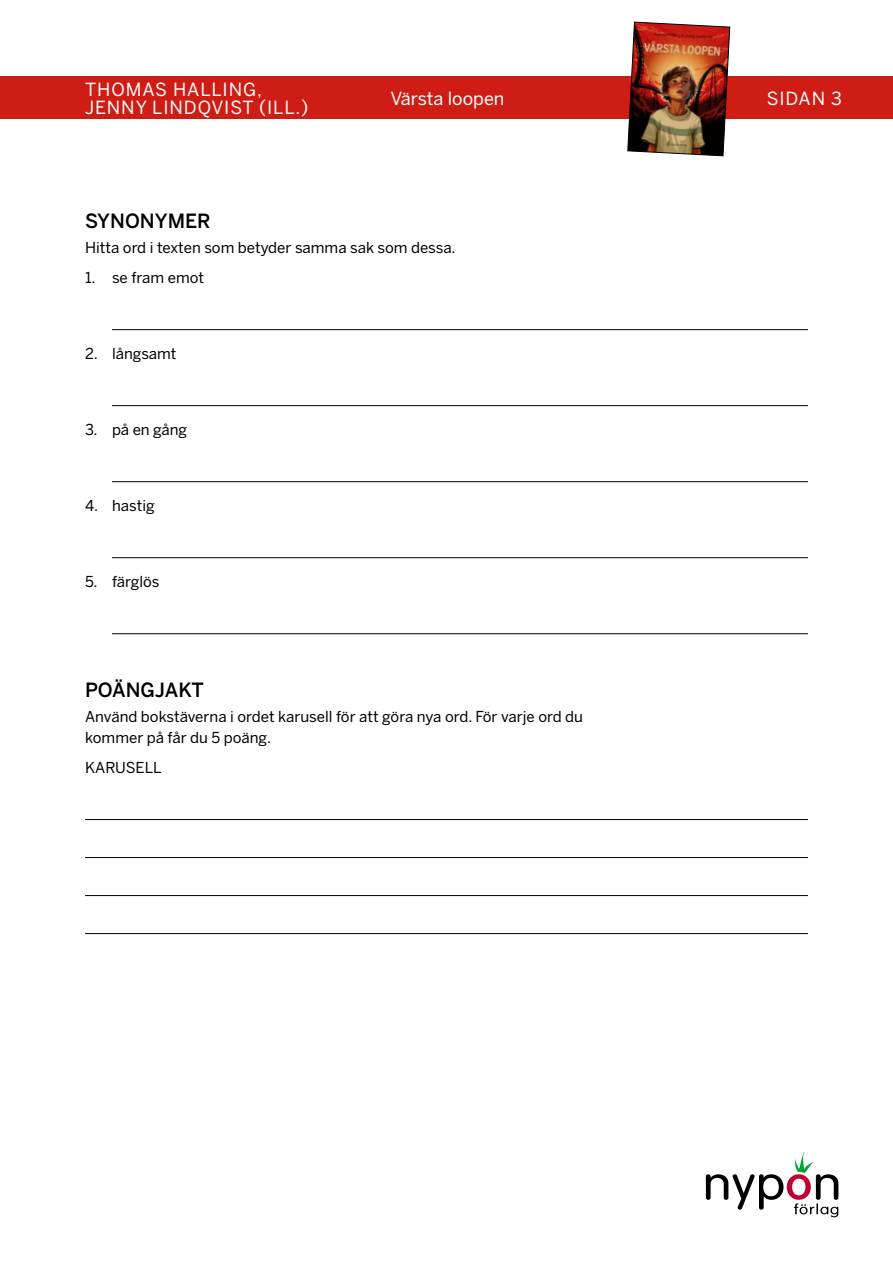
<style>
.page{position:relative;width:893px;height:1263px;background:#fff}
.page>*{position:absolute;margin:0;border:0;box-sizing:border-box;transform-origin:0 0}
.t1{font:500 19.5px "Benton Sans";color:#000}
.t2{font:18px/18px "Benton Sans";letter-spacing:.05em;color:#fff}
.t3{font:18px "Benton Sans";color:#fff}
.t4{font:15px/21px "Benton Sans";color:#000}
</style>
<div class="page">
<svg style="left:706px;top:1152px;width:132px;height:65px"></svg>
<div style="left:0;top:77px;width:893px;height:42px;background:#cf1d15"></div>
<img style="left:627px;top:21px;width:103px;height:136px">
<hr style="left:112px;top:329px;width:696px;height:1px;background:#000">
<hr style="left:112px;top:405px;width:696px;height:1px;background:#000">
<hr style="left:112px;top:481px;width:696px;height:1px;background:#000">
<hr style="left:112px;top:557px;width:696px;height:1px;background:#000">
<hr style="left:112px;top:633px;width:696px;height:1px;background:#000">
<hr style="left:85px;top:819px;width:723px;height:1px;background:#000">
<hr style="left:85px;top:857px;width:723px;height:1px;background:#000">
<hr style="left:85px;top:895px;width:723px;height:1px;background:#000">
<hr style="left:85px;top:933px;width:723px;height:1px;background:#000">
<p class="t2" style="left:85px;top:80px;width:225px">THOMAS HALLING,<br>JENNY LINDQVIST (ILL.)</p>
<p class="t3" style="left:390px;top:87px;width:116px">Värsta loopen</p>
<p class="t2" style="left:767px;top:89px;width:77px">SIDAN 3</p>
<h1 class="t1" style="left:85px;top:209px;width:127px">SYNONYMER</h1>
<p class="t4" style="left:85px;top:237px;width:372px">Hitta ord i texten som betyder samma sak som dessa.</p>
<p class="t4" style="left:85px;top:267px;width:121px">1. se fram emot</p>
<p class="t4" style="left:85px;top:343px;width:93px">2. långsamt</p>
<p class="t4" style="left:85px;top:419px;width:104px">3. på en gång</p>
<p class="t4" style="left:85px;top:495px;width:71px">4. hastig</p>
<p class="t4" style="left:85px;top:571px;width:76px">5. färglös</p>
<h1 class="t1" style="left:85px;top:678px;width:120px">POÄNGJAKT</h1>
<p class="t4" style="left:85px;top:706px;width:499px">Använd bokstäverna i ordet karusell för att göra nya ord. För varje ord du kommer på får du 5 poäng.</p>
<p class="t4" style="left:85px;top:757px;width:78px">KARUSELL</p>
</div>
